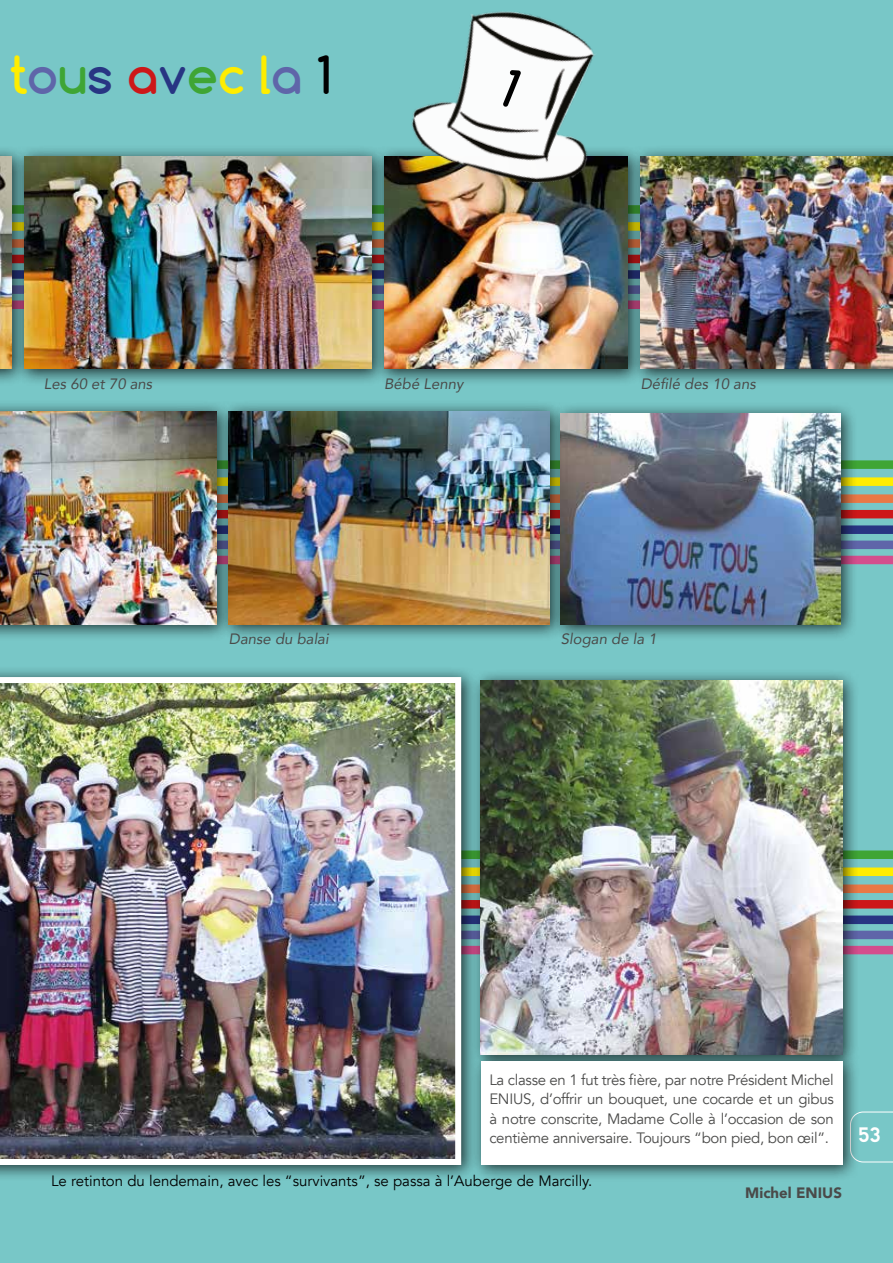
<style>
.page{position:relative;width:893px;height:1263px;background:#78c7c7}
.page>*{position:absolute;margin:0;border:0;box-sizing:border-box;transform-origin:0 0}
.t1{font:700 49.5px "Comfortaa";color:#ffed00}
.t2{font:700 21px "Aaux Next";color:#fff}
.t3{font:15px/19.5px "Avenir";letter-spacing:-.02em;color:#4a4a49;text-align:justify}
.t4{font:15px "Avenir";color:#000}
.t5{font:italic 15px "Avenir";color:#4a4a49}
.t6{font:900 15px "Avenir";color:#4a4a49}
.s1{color:#5f65a9}
.s2{color:#3fa535}
.s3{color:#283583}
.s4{color:#cd1719}
.s5{color:#000}
</style>
<div class="page">
<svg style="left:859px;top:1112px;width:34px;height:50px"></svg>
<div style="left:0;top:145px;width:29px;height:241px;background:#000;opacity:.75"></div>
<img style="left:0;top:156px;width:11px;height:213px">
<div style="left:13px;top:145px;width:376px;height:241px;background:#000;opacity:.75"></div>
<img style="left:24px;top:156px;width:347px;height:213px">
<div style="left:373px;top:145px;width:272px;height:241px;background:#000;opacity:.75"></div>
<img style="left:384px;top:156px;width:244px;height:213px">
<div style="left:629px;top:145px;width:264px;height:241px;background:#000;opacity:.75"></div>
<img style="left:641px;top:156px;width:252px;height:213px">
<svg style="left:858px;top:460px;width:35px;height:9px"></svg>
<svg style="left:858px;top:477px;width:35px;height:9px"></svg>
<svg style="left:858px;top:494px;width:35px;height:9px"></svg>
<svg style="left:858px;top:510px;width:35px;height:8px"></svg>
<svg style="left:858px;top:525px;width:35px;height:9px"></svg>
<svg style="left:858px;top:541px;width:35px;height:8px"></svg>
<svg style="left:858px;top:556px;width:35px;height:8px"></svg>
<svg style="left:859px;top:850px;width:34px;height:9px"></svg>
<svg style="left:859px;top:867px;width:34px;height:9px"></svg>
<svg style="left:859px;top:884px;width:34px;height:9px"></svg>
<svg style="left:859px;top:900px;width:34px;height:8px"></svg>
<svg style="left:859px;top:915px;width:34px;height:9px"></svg>
<svg style="left:859px;top:931px;width:34px;height:8px"></svg>
<svg style="left:859px;top:946px;width:34px;height:8px"></svg>
<div style="left:0;top:400px;width:233px;height:241px;background:#000;opacity:.75"></div>
<img style="left:0;top:411px;width:216px;height:213px">
<div style="left:218px;top:400px;width:349px;height:241px;background:#000;opacity:.75"></div>
<img style="left:229px;top:411px;width:321px;height:213px">
<div style="left:550px;top:402px;width:308px;height:239px;background:#000;opacity:.75"></div>
<img style="left:561px;top:413px;width:280px;height:211px">
<div style="left:0;top:666px;width:479px;height:516px;background:#000;opacity:.75"></div>
<img style="left:0;top:677px;width:461px;height:488px">
<div style="left:470px;top:669px;width:389px;height:402px;background:#000;opacity:.75"></div>
<img style="left:481px;top:680px;width:361px;height:370px">
<div style="left:470px;top:1050px;width:389px;height:132px;background:#000;opacity:.75"></div>
<div style="left:481px;top:1061px;width:361px;height:104px;background:#fff"></div>
<img style="left:388px;top:11px;width:251px;height:213px">
<svg style="left:497px;top:68px;width:25px;height:39px"></svg>
<h1 class="t1" style="left:9px;top:44px;width:323px">t<span class="s1">o</span><span class="s2">u</span><span class="s3">s</span> <span class="s4">a</span><span class="s3">v</span><span class="s2">e</span>c l<span class="s1">a</span> <span class="s5">1</span></h1>
<p class="t5" style="left:44px;top:375px;width:110px">Les 60 et 70 ans</p>
<p class="t5" style="left:384px;top:375px;width:81px">Bébé Lenny</p>
<p class="t5" style="left:641px;top:375px;width:117px">Défilé des 10 ans</p>
<p class="t5" style="left:229px;top:630px;width:101px">Danse du balai</p>
<p class="t5" style="left:561px;top:630px;width:97px">Slogan de la 1</p>
<p class="t3" style="left:489px;top:1070px;width:346px">La classe en 1 fut très fière, par notre Président Michel ENIUS, d’offrir un bouquet, une cocarde et un gibus à notre conscrite, Madame Colle à l’occasion de son centième anniversaire. Toujours “bon pied, bon œil”.</p>
<p class="t4" style="left:51px;top:1171px;width:543px">Le retinton du lendemain, avec les “survivants”, se passa à l’Auberge de Marcilly.</p>
<p class="t6" style="left:745px;top:1180px;width:98px">Michel ENIUS</p>
<h2 class="t2" style="left:858px;top:1119px;width:24px">53</h2>
</div>
